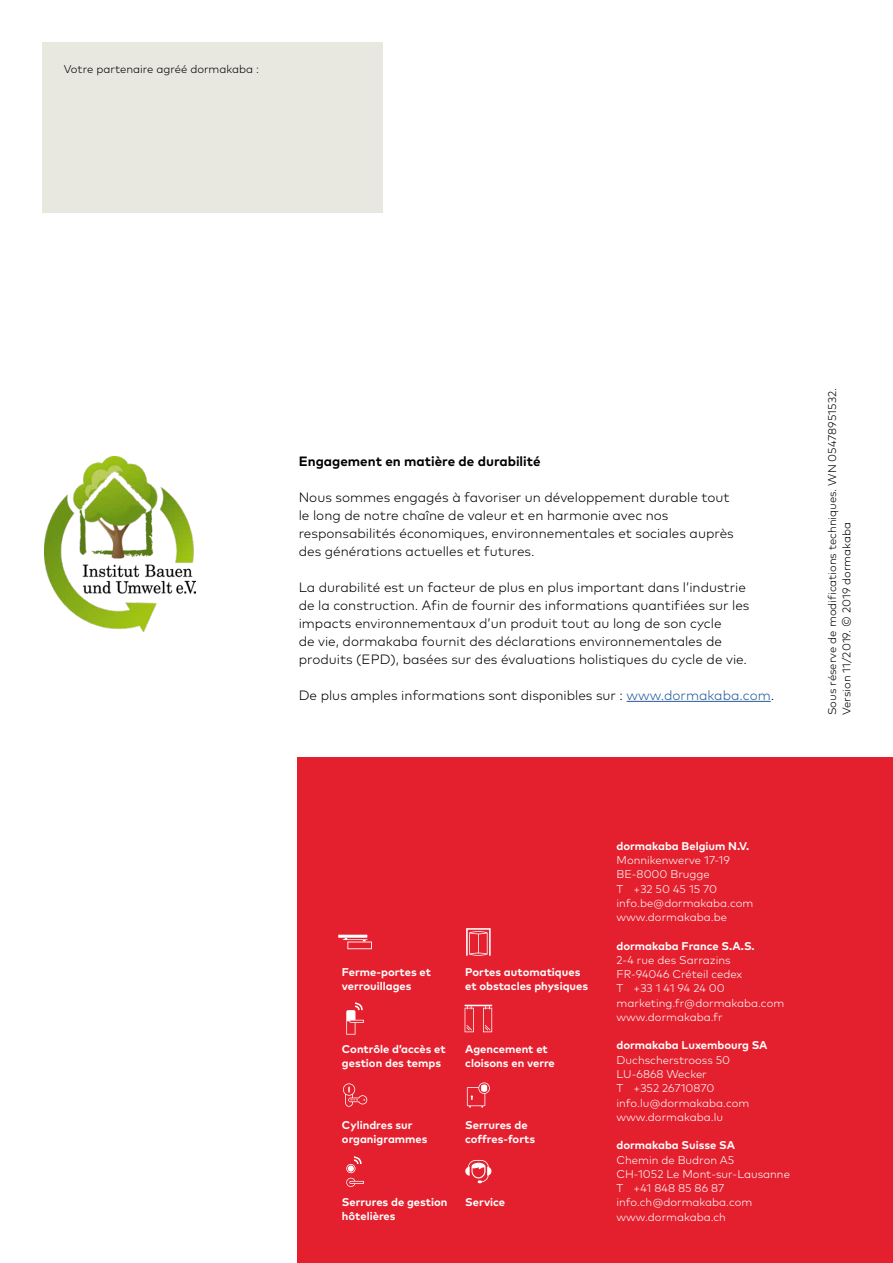
<style>
.page{position:relative;width:893px;height:1263px;background:#fff}
.page>*{position:absolute;margin:0;border:0;box-sizing:border-box;transform-origin:0 0}
.t1{font:300 13.5px/18px "Mark Pro";color:#000}
.t2{font:700 13.5px "Mark Pro";color:#000}
.t3{font:300 11.25px/14.2px "Mark Pro";color:#fff}
.t4{font:700 11.25px/14.2px "Mark Pro";color:#fff}
.t5{font:300 11.25px/14.2px "Mark Pro";color:#000}
.s1{color:#245a9c}
</style>
<div class="page">
<div style="left:298px;top:758px;width:595px;height:505px;background:#e5202e"></div>
<img style="left:45px;top:457px;width:151px;height:175px">
<div style="left:43px;top:43px;width:340px;height:170px;background:#e9e8e0"></div>
<hr style="left:626px;top:701px;width:145px;height:1px;background:#245a9c">
<svg style="left:338px;top:935px;width:34px;height:14px"></svg>
<svg style="left:466px;top:928px;width:25px;height:28px"></svg>
<svg style="left:346px;top:1002px;width:18px;height:32px"></svg>
<svg style="left:465px;top:1005px;width:27px;height:27px"></svg>
<svg style="left:343px;top:1083px;width:24px;height:24px"></svg>
<svg style="left:467px;top:1082px;width:23px;height:26px"></svg>
<svg style="left:346px;top:1156px;width:18px;height:31px"></svg>
<svg style="left:465px;top:1160px;width:26px;height:23px"></svg>
<p class="t5" style="left:64px;top:61px;width:197px">Votre partenaire agréé dormakaba :</p>
<p class="t2" style="left:299px;top:450px;width:243px">Engagement en matière de durabilité</p>
<p class="t1" style="left:299px;top:487px;width:437px">Nous sommes engagés à favoriser un développement durable tout le long de notre chaîne de valeur et en harmonie avec nos responsabilités économiques, environnementales et sociales auprès des générations actuelles et futures.</p>
<p class="t1" style="left:299px;top:577px;width:452px">La durabilité est un facteur de plus en plus important dans l’industrie de la construction. Afin de fournir des informations quantifiées sur les impacts environnementaux d’un produit tout au long de son cycle<br>de vie, dormakaba fournit des déclarations environnementales de produits (EPD), basées sur des évaluations holistiques du cycle de vie.</p>
<p class="t1" style="left:299px;top:685px;width:477px">De plus amples informations sont disponibles sur : <span class="s1">www.dormakaba.com</span>.</p>
<p class="t5" style="left:824px;top:715px;width:329px;rotate:-90deg">Sous réserve de modifications techniques. WN 05478951532.<br>Version 11/2019. © 2019 dormakaba</p>
<p class="t4" style="left:342px;top:964px;width:91px">Ferme-portes et verrouillages</p>
<p class="t4" style="left:465px;top:964px;width:124px">Portes automatiques et obstacles physiques</p>
<p class="t4" style="left:342px;top:1040px;width:105px">Contrôle d’accès et gestion des temps</p>
<p class="t4" style="left:465px;top:1040px;width:91px">Agencement et cloisons en verre</p>
<p class="t4" style="left:342px;top:1117px;width:87px">Cylindres sur organigrammes</p>
<p class="t4" style="left:465px;top:1117px;width:71px">Serrures de coffres-forts</p>
<p class="t4" style="left:342px;top:1193px;width:107px">Serrures de gestion hôtelières</p>
<p class="t4" style="left:465px;top:1193px;width:41px">Service</p>
<p class="t4" style="left:617px;top:838px;width:134px">dormakaba Belgium N.V.</p>
<p class="t3" style="left:617px;top:852px;width:138px">Monnikenwerve 17-19<br>BE-8000 Brugge<br>T +32 50 45 15 70 info.be@dormakaba.com www.dormakaba.be</p>
<p class="t4" style="left:617px;top:938px;width:140px">dormakaba France S.A.S.</p>
<p class="t3" style="left:617px;top:952px;width:169px">2-4 rue des Sarrazins<br>FR-94046 Créteil cedex<br>T +33 1 41 94 24 00 marketing.fr@dormakaba.com www.dormakaba.fr</p>
<p class="t4" style="left:617px;top:1037px;width:152px">dormakaba Luxembourg SA</p>
<p class="t3" style="left:617px;top:1052px;width:134px">Duchscherstrooss 50<br>LU-6868 Wecker<br>T +352 26710870 info.lu@dormakaba.com www.dormakaba.lu</p>
<p class="t4" style="left:617px;top:1137px;width:120px">dormakaba Suisse SA</p>
<p class="t3" style="left:617px;top:1151px;width:175px">Chemin de Budron A5<br>CH-1052 Le Mont-sur-Lausanne<br>T +41 848 85 86 87 info.ch@dormakaba.com www.dormakaba.ch</p>
</div>
